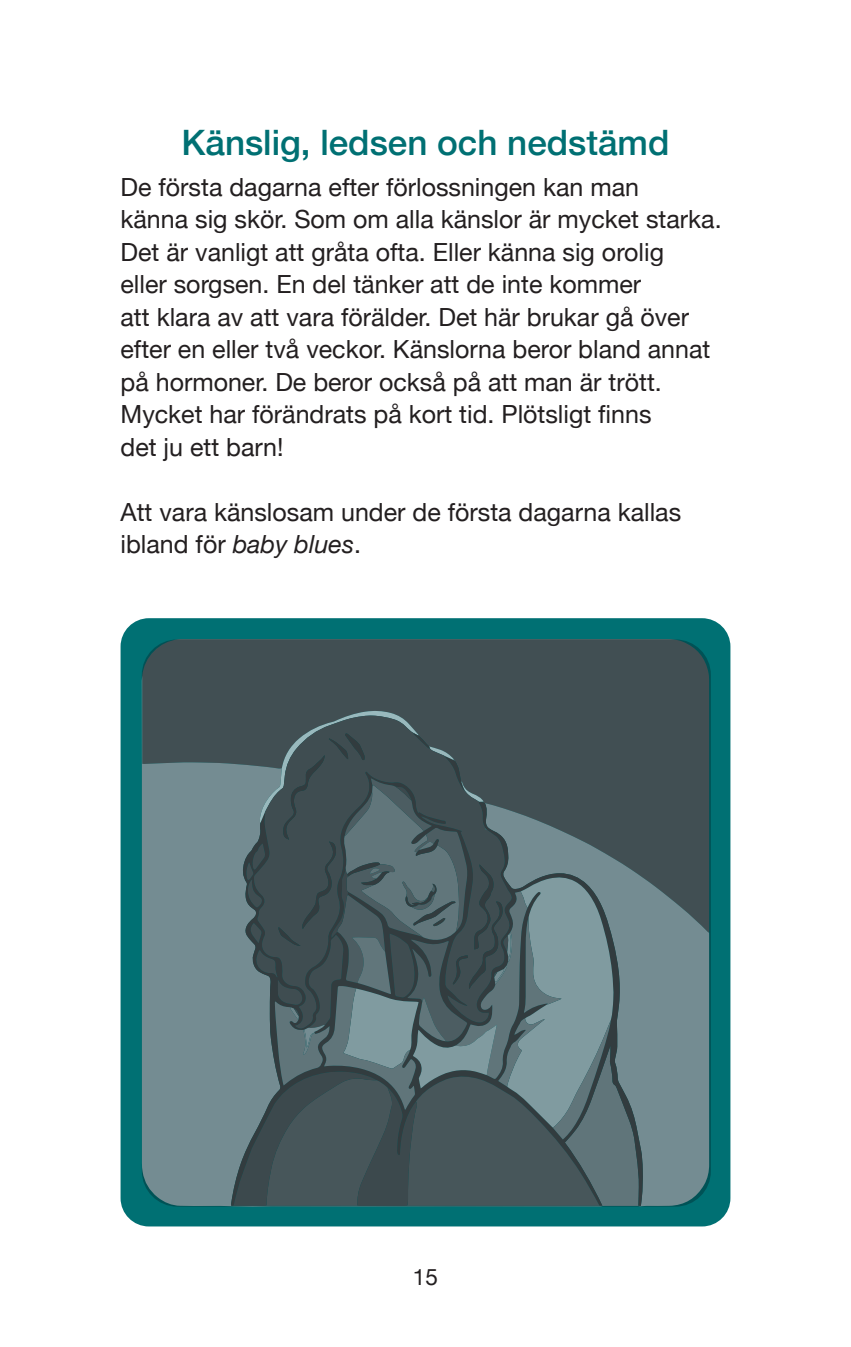
<style>
.page{position:relative;width:851px;height:1347px;background:#fff}
.page>*{position:absolute;margin:0;border:0;box-sizing:border-box;transform-origin:0 0}
.t1{font:500 35px "Helvetica Neue";color:#007073}
.t2{font:25px/32.5px "Helvetica Neue";color:#231f20}
.t3{font:22.5px "Helvetica Neue";color:#231f20}
.s1{font-style:italic}
</style>
<div class="page">
<div style="left:120px;top:618px;width:610px;height:608px;background:#007073;border-radius:28px"></div>
<svg style="left:142px;top:639px;width:568px;height:567px;background:#54676c"></svg>
<h1 class="t1" style="left:181px;top:114px;width:489px">Känslig, ledsen och nedstämd</h1>
<p class="t2" style="left:120px;top:172px;width:602px">De första dagarna efter förlossningen kan man<br>känna sig skör. Som om alla känslor är mycket starka.<br>Det är vanligt att gråta ofta. Eller känna sig orolig<br>eller sorgsen. En del tänker att de inte kommer<br>att klara av att vara förälder. Det här brukar gå över efter en eller två veckor. Känslorna beror bland annat på hormoner. De beror också på att man är trött.<br>Mycket har förändrats på kort tid. Plötsligt finns<br>det ju ett barn!</p>
<p class="t2" style="left:120px;top:497px;width:562px">Att vara känslosam under de första dagarna kallas ibland för <span class="s1">baby blues</span>.</p>
<p class="t3" style="left:413px;top:1260px;width:27px">15</p>
</div>
